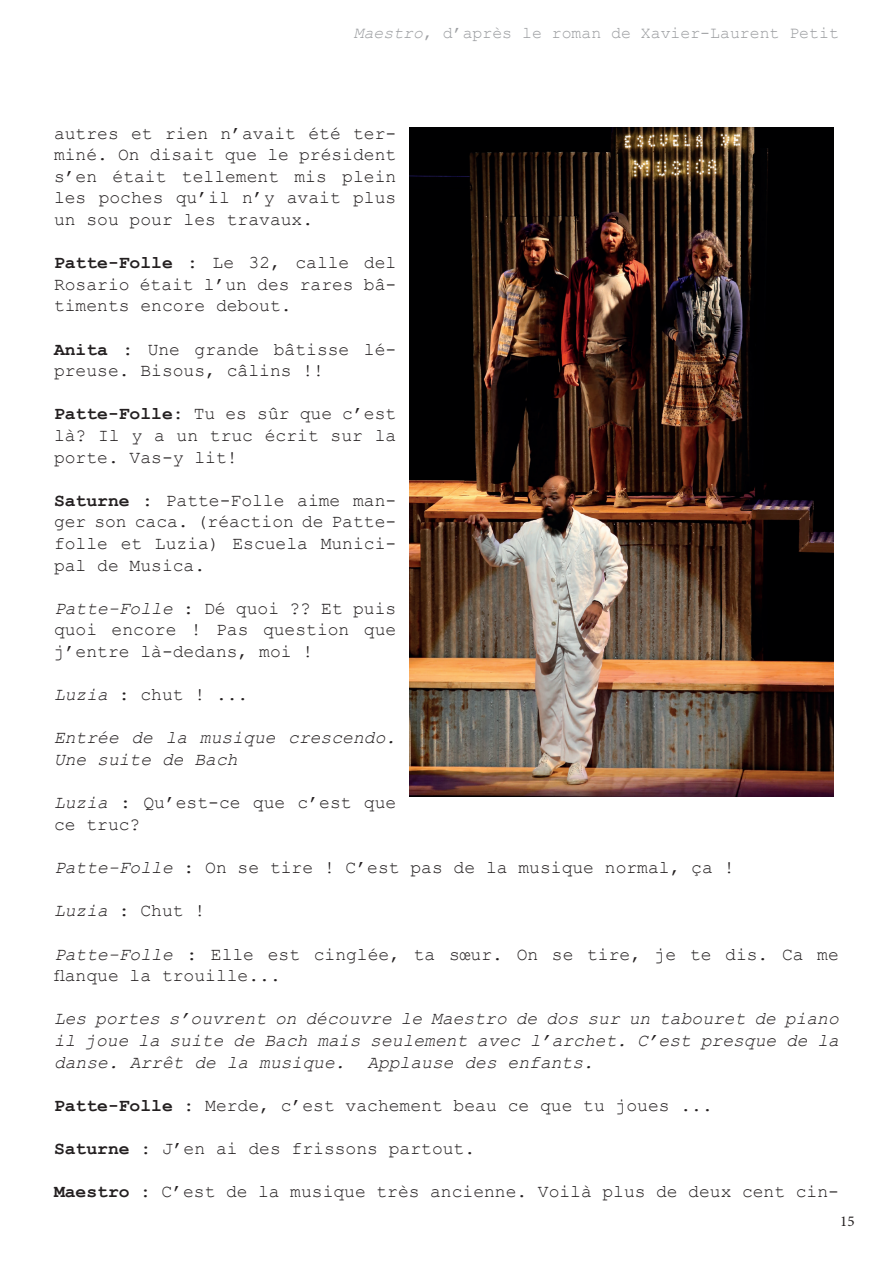
<style>
.page{position:relative;width:893px;height:1263px;background:#fff}
.page>*{position:absolute;margin:0;border:0;box-sizing:border-box;transform-origin:0 0}
.t1{font:18px/21.6px "Courier New";color:#231f20;text-align:justify}
.t2{font:italic 18px/21.6px "Courier New";color:#231f20}
.t3{font:16.5px "Courier New";color:#9b9da0}
.t4{font:15px "Minion Pro";color:#231f20}
.s1{font-style:italic}
.s2{font-weight:700}
</style>
<div class="page">
<img style="left:409px;top:128px;width:424px;height:669px">
<p class="t3" style="left:354px;top:23px;width:487px"><span class="s1">Maestro</span>, d’après le roman de Xavier-Laurent Petit</p>
<p class="t1" style="left:54px;top:122px;width:344px">autres et rien n’avait été ter&shy;miné . On disait que le président s’en était tellement mis plein les poches qu’il n’y avait plus un sou pour les travaux.</p>
<p class="t1" style="left:54px;top:251px;width:344px"><span class="s2">Patte-Folle</span> : Le 32, calle del Rosario était l’un des rares bâ&shy;timents encore debout.</p>
<p class="t1" style="left:54px;top:338px;width:344px"><span class="s2">Anita</span> : Une grande bâtisse lé&shy;preuse. Bisous, câlins !!</p>
<p class="t1" style="left:54px;top:402px;width:344px"><span class="s2">Patte-Folle</span>: Tu es sûr que c’est là ? Il y a un truc écrit sur la porte. Vas-y lit!</p>
<p class="t1" style="left:54px;top:489px;width:344px"><span class="s2">Saturne</span> : Patte-Folle aime man&shy;ger son caca. (réaction de Patte&shy;folle et Luzia) Escuela Munici&shy;pal de Musica.</p>
<p class="t1" style="left:54px;top:597px;width:344px"><span class="s1">Patte-Folle</span> : Dé quoi ?? Et puis quoi encore ! Pas question que j’entre là-dedans, moi !</p>
<p class="t1" style="left:54px;top:683px;width:196px"><span class="s1">Luzia</span> : chut ! ...</p>
<p class="t2" style="left:54px;top:726px;width:344px">Entrée de la musique crescendo.<br>Une suite de Bach</p>
<p class="t1" style="left:54px;top:791px;width:344px"><span class="s1">Luzia</span> : Qu’est-ce que c’est que ce truc?</p>
<p class="t1" style="left:54px;top:856px;width:682px"><span class="s1">Patte-Folle</span> : On se tire ! C’est pas de la musique normal, ça !</p>
<p class="t1" style="left:54px;top:899px;width:153px"><span class="s1">Luzia</span> : Chut !</p>
<p class="t1" style="left:54px;top:942px;width:786px"><span class="s1">Patte-Folle</span> : Elle est cinglée, ta sœur. On se tire, je te dis. Ca me flanque la trouille...</p>
<p class="t2" style="left:54px;top:1007px;width:786px;text-align:justify">Les portes s’ouvrent on découvre le Maestro de dos sur un tabouret de piano il joue la suite de Bach mais seulement avec l’archet. C’est presque de la danse. Arrêt de la musique. Applause des enfants.</p>
<p class="t1" style="left:54px;top:1094px;width:660px"><span class="s2">Patte-Folle</span> : Merde, c’est vachement beau ce que tu joues ...</p>
<p class="t1" style="left:54px;top:1137px;width:423px"><span class="s2">Saturne</span> : J’en ai des frissons partout.</p>
<p class="t1" style="left:54px;top:1180px;width:786px"><span class="s2">Maestro</span> : C’est de la musique très ancienne. Voilà plus de deux cent cin-</p>
<p class="t4" style="left:840px;top:1211px;width:16px">15</p>
</div>
